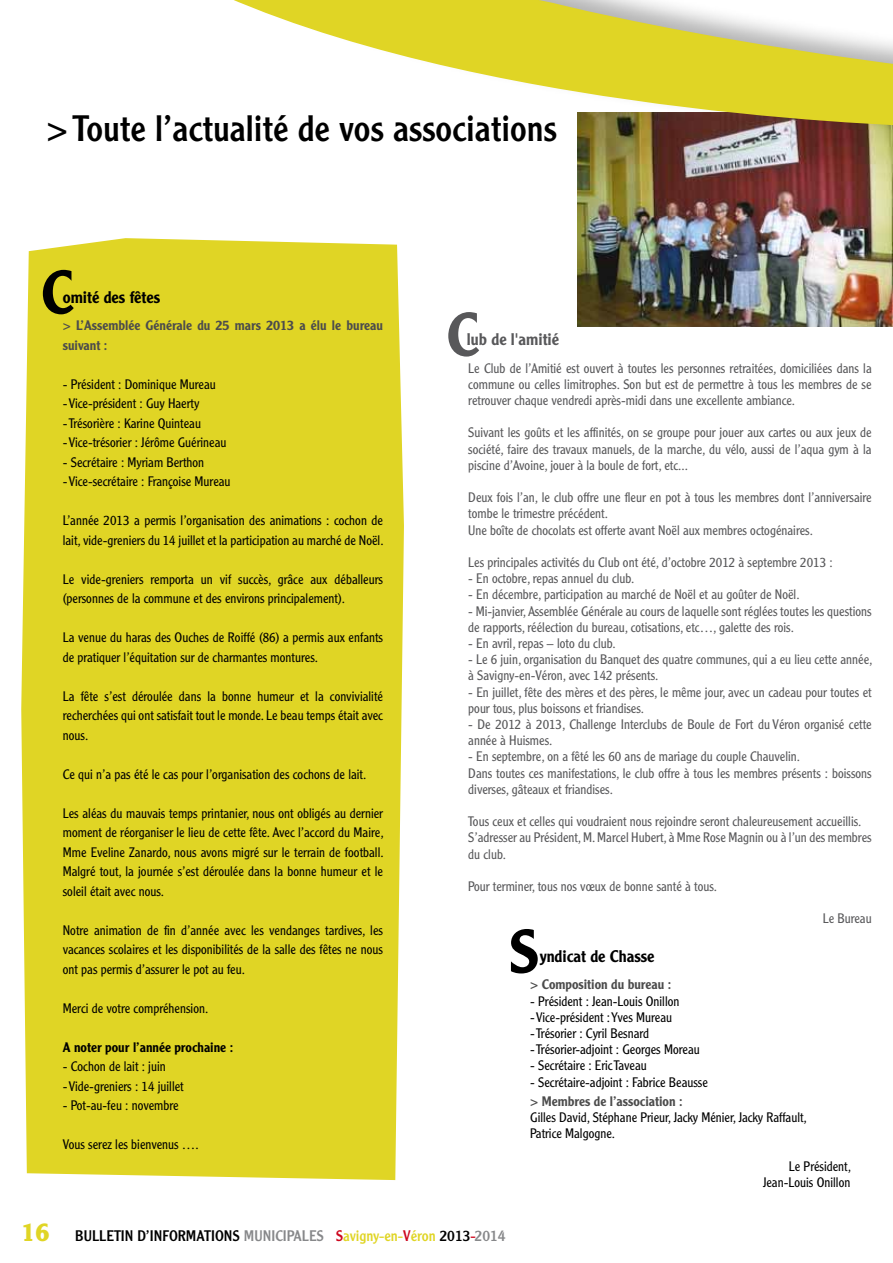
<style>
.page{position:relative;width:893px;height:1263px;background:#fff}
.page>*{position:absolute;margin:0;border:0;box-sizing:border-box;transform-origin:0 0}
.t1{font:500 60px "Clearface Gothic LH";color:#000}
.t2{font:500 60px "Clearface Gothic LH";color:#58585a}
.t3{font:36px "Clearface Gothic LH";color:#000}
.t4{font:500 16.5px "Clearface Gothic LH";color:#000}
.t5{font:500 16.5px "Clearface Gothic LH";color:#58585a}
.t6{font:15px "Clearface Gothic LH";color:#000}
.t7{font:300 13.5px/16.2px "Clearface Gothic LH";color:#58585a}
.t8{font:300 13.5px/19.5px "Clearface Gothic LH";color:#000}
.t9{font:500 13.5px/19.5px "Clearface Gothic LH";color:#4c4c4c}
.t10{font:500 13.5px "Clearface Gothic LH";color:#000}
.s1{font-weight:700;font-size:25.5px;color:#e0d525}
.s2{color:#87888a}
.s3{color:#cd071e}
.s4{color:#e0d525}
</style>
<div class="page">
<img style="left:578px;top:146px;width:315px;height:181px">
<svg style="left:234px;top:0;width:659px;height:146px"></svg>
<div style="left:21px;top:238px;width:383px;height:942px;background:#e0d525"></div>
<h2 class="t3" style="left:46px;top:106px;width:512px">&gt; Toute l’actualité de vos associations</h2>
<h1 class="t1" style="left:41px;top:255px;width:34px">C</h1>
<p class="t4" style="left:63px;top:287px;width:99px">omité des fêtes</p>
<p class="t9" style="left:63px;top:316px;width:322px">&gt; L’Assemblée Générale du 25 mars 2013 a élu le bureau suivant :</p>
<p class="t8" style="left:63px;top:374px;width:154px">- Président : Dominique Mureau</p>
<p class="t8" style="left:63px;top:394px;width:138px">- Vice-président : Guy Haerty</p>
<p class="t8" style="left:63px;top:413px;width:140px">- Trésorière : Karine Quinteau</p>
<p class="t8" style="left:63px;top:433px;width:165px">- Vice-trésorier : Jérôme Guérineau</p>
<p class="t8" style="left:63px;top:452px;width:143px">- Secrétaire : Myriam Berthon</p>
<p class="t8" style="left:63px;top:472px;width:169px">- Vice-secrétaire : Françoise Mureau</p>
<p class="t8" style="left:63px;top:511px;width:322px">L’année 2013 a permis l’organisation des animations : cochon de lait, vide-greniers du 14 juillet et la participation au marché de Noël.</p>
<p class="t8" style="left:63px;top:569px;width:322px">Le vide-greniers remporta un vif succès, grâce aux déballeurs (personnes de la commune et des environs principalement).</p>
<p class="t8" style="left:63px;top:628px;width:322px">La venue du haras des Ouches de Roiffé (86) a permis aux enfants de pratiquer l’équitation sur de charmantes montures.</p>
<p class="t8" style="left:63px;top:686px;width:322px;text-align:justify">La fête s’est déroulée dans la bonne humeur et la convivialité recherchées qui ont satisfait tout le monde. Le beau temps était avec nous.</p>
<p class="t8" style="left:63px;top:764px;width:305px">Ce qui n’a pas été le cas pour l’organisation des cochons de lait.</p>
<p class="t8" style="left:63px;top:803px;width:322px;text-align:justify">Les aléas du mauvais temps printanier, nous ont obligés au dernier moment de réorganiser le lieu de cette fête. Avec l’accord du Maire, Mme Eveline Zanardo, nous avons migré sur le terrain de football.<br>Malgré tout, la journée s’est déroulée dans la bonne humeur et le soleil était avec nous.</p>
<p class="t8" style="left:63px;top:920px;width:322px;text-align:justify">Notre animation de fin d’année avec les vendanges tardives, les vacances scolaires et les disponibilités de la salle des fêtes ne nous ont pas permis d’assurer le pot au feu.</p>
<p class="t8" style="left:63px;top:998px;width:147px">Merci de votre compréhension.</p>
<p class="t10" style="left:63px;top:1039px;width:172px">A noter pour l’année prochaine :</p>
<p class="t8" style="left:63px;top:1057px;width:105px">- Cochon de lait : juin</p>
<p class="t8" style="left:63px;top:1076px;width:122px">- Vide-greniers : 14 juillet</p>
<p class="t8" style="left:63px;top:1096px;width:117px">- Pot-au-feu : novembre</p>
<p class="t8" style="left:63px;top:1135px;width:137px">Vous serez les bienvenus ….</p>
<h1 class="t2" style="left:446px;top:297px;width:34px">C</h1>
<p class="t5" style="left:467px;top:329px;width:94px">lub de l'amitié</p>
<p class="t7" style="left:468px;top:360px;width:405px;text-align:justify">Le Club de l’Amitié est ouvert à toutes les personnes retraitées, domiciliées dans la commune ou celles limitrophes. Son but est de permettre à tous les membres de se retrouver chaque vendredi après-midi dans une excellente ambiance.</p>
<p class="t7" style="left:468px;top:424px;width:405px;text-align:justify">Suivant les goûts et les affinités, on se groupe pour jouer aux cartes ou aux jeux de société, faire des travaux manuels, de la marche, du vélo, aussi de l’aqua gym à la piscine d’Avoine, jouer à la boule de fort, etc...</p>
<p class="t7" style="left:468px;top:489px;width:405px">Deux fois l’an, le club offre une fleur en pot à tous les membres dont l’anniversaire tombe le trimestre précédent.<br>Une boîte de chocolats est offerte avant Noël aux membres octogénaires.</p>
<p class="t7" style="left:468px;top:554px;width:366px">Les principales activités du Club ont été, d’octobre 2012 à septembre 2013 :</p>
<p class="t7" style="left:468px;top:570px;width:168px">- En octobre, repas annuel du club.</p>
<p class="t7" style="left:468px;top:586px;width:333px">- En décembre, participation au marché de Noël et au goûter de Noël.</p>
<p class="t7" style="left:468px;top:603px;width:405px">- Mi-janvier, Assemblée Générale au cours de laquelle sont réglées toutes les questions de rapports, réélection du bureau, cotisations, etc…, galette des rois.</p>
<p class="t7" style="left:468px;top:635px;width:149px">- En avril, repas – loto du club.</p>
<p class="t7" style="left:468px;top:651px;width:406px">- Le 6 juin, organisation du Banquet des quatre communes, qui a eu lieu cette année, à Savigny-en-Véron, avec 142 présents.</p>
<p class="t7" style="left:468px;top:684px;width:405px">- En juillet, fête des mères et des pères, le même jour, avec un cadeau pour toutes et pour tous, plus boissons et friandises.</p>
<p class="t7" style="left:468px;top:716px;width:405px">- De 2012 à 2013, Challenge Interclubs de Boule de Fort du Véron organisé cette année à Huismes.</p>
<p class="t7" style="left:468px;top:748px;width:405px">- En septembre, on a fêté les 60 ans de mariage du couple Chauvelin.<br>Dans toutes ces manifestations, le club offre à tous les membres présents : boissons diverses, gâteaux et friandises.</p>
<p class="t7" style="left:468px;top:813px;width:405px">Tous ceux et celles qui voudraient nous rejoindre seront chaleureusement accueillis.<br>S’adresser au Président, M. Marcel Hubert, à Mme Rose Magnin ou à l’un des membres du club.</p>
<p class="t7" style="left:468px;top:878px;width:250px">Pour terminer, tous nos vœux de bonne santé à tous.</p>
<p class="t7" style="left:823px;top:910px;width:50px">Le Bureau</p>
<h1 class="t1" style="left:508px;top:914px;width:33px">S</h1>
<p class="t4" style="left:540px;top:946px;width:116px">yndicat de Chasse</p>
<p class="t9" style="left:530px;top:975px;width:143px">&gt; Composition du bureau :</p>
<p class="t8" style="left:530px;top:991px;width:151px">- Président : Jean-Louis Onillon</p>
<p class="t8" style="left:530px;top:1007px;width:143px">- Vice-président : Yves Mureau</p>
<p class="t8" style="left:530px;top:1023px;width:120px">- Trésorier : Cyril Besnard</p>
<p class="t8" style="left:530px;top:1040px;width:171px">- Trésorier-adjoint : Georges Moreau</p>
<p class="t8" style="left:530px;top:1056px;width:118px">- Secrétaire : Eric Taveau</p>
<p class="t8" style="left:530px;top:1072px;width:179px">- Secrétaire-adjoint : Fabrice Beausse</p>
<p class="t9" style="left:530px;top:1091px;width:154px">&gt; Membres de l’association :</p>
<p class="t8" style="left:530px;top:1109px;width:278px;line-height:16.2px">Gilles David, Stéphane Prieur, Jacky Ménier, Jacky Raffault,<br>Patrice Malgogne.</p>
<p class="t8" style="left:763px;top:1158px;width:89px;line-height:16.2px;text-align:right">Le Président,<br>Jean-Louis Onillon</p>
<p class="t6" style="left:21px;top:1226px;width:486px"><span class="s1">16</span> BULLETIN D’INFORMATIONS <span class="s2">MUNICIPALES</span> <span class="s3">S</span><span class="s4">avigny-en-</span><span class="s3">V</span><span class="s4">éron</span> 2013<span class="s3">-</span><span class="s2">2014</span></p>
</div>
